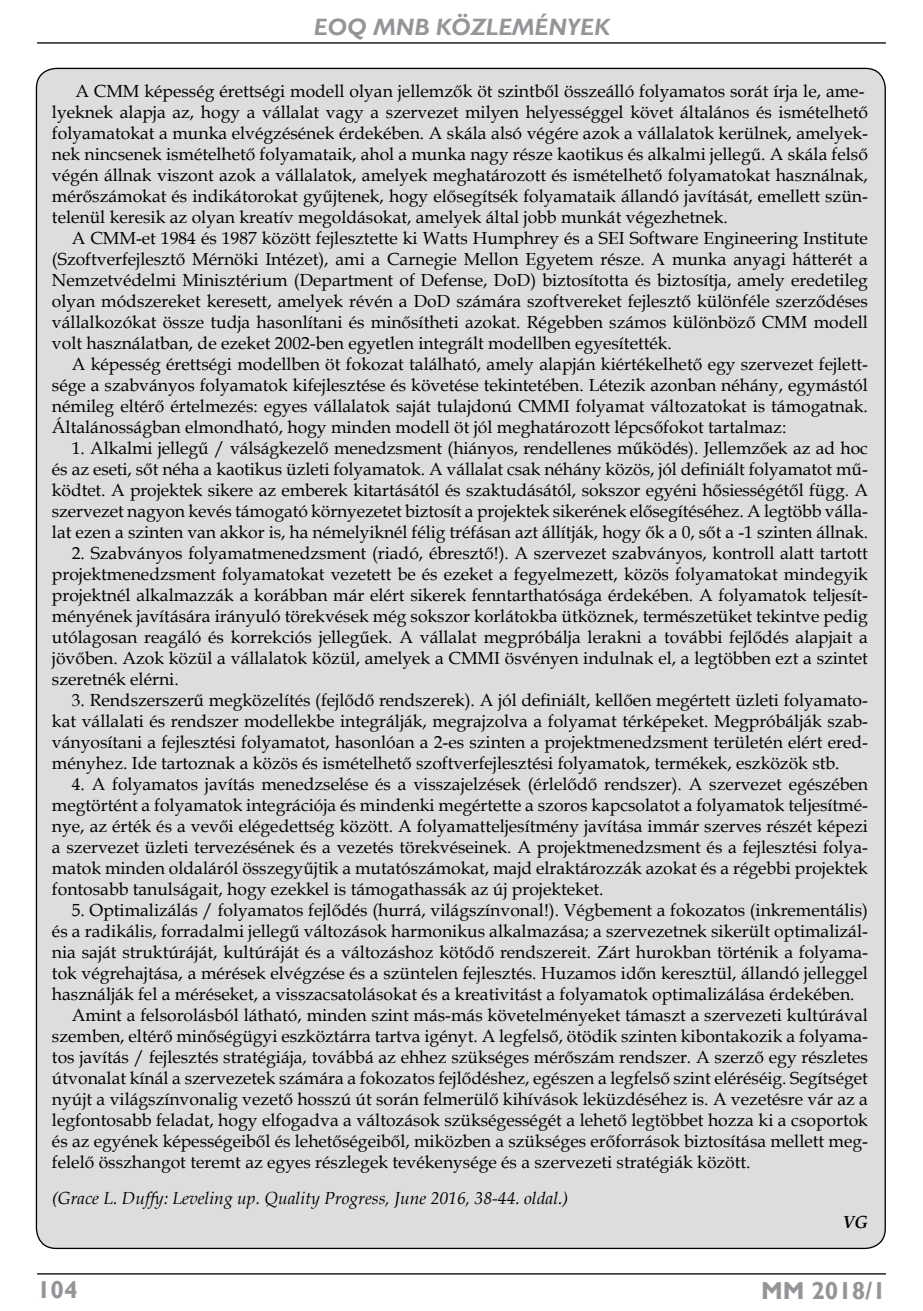
<style>
.page{position:relative;width:923px;height:1311px;background:#fff}
.page>*{position:absolute;margin:0;border:0;box-sizing:border-box;transform-origin:0 0}
.t1{font:700 24.5px "Gill Sans";color:#939598}
.t2{font:italic 700 23.62px "Gill Sans";color:#939598}
.t3{font:17.5px/21px "Book Antiqua";color:#000;text-align:justify}
.t4{font:italic 17.5px "Book Antiqua";color:#000}
.t5{font:italic 700 17.5px "Book Antiqua";color:#000}
</style>
<div class="page">
<hr style="left:37px;top:42px;width:848px;height:2px;background:#000">
<hr style="left:37px;top:1272px;width:848px;height:2px;background:#000">
<div style="left:36px;top:68px;width:849px;height:1180px;background:#dcddde;border-radius:20px"></div>
<h2 class="t2" style="left:314px;top:13px;width:297px">EOQ MNB KÖZLEMÉNYEK</h2>
<p class="t3" style="left:52px;top:80px;width:817px;text-align:left;text-indent:23px">A CMM képesség érettségi modell olyan jellemzők öt szintből összeálló folyamatos sorát írja le, ame&shy;lyeknek alapja az, hogy a vállalat vagy a szervezet milyen helyességgel követ általános és ismételhető folyamatokat a munka elvégzésének érdekében. A skála alsó végére azok a vállalatok kerülnek, amelyek&shy;nek nincsenek ismételhető folyamataik, ahol a munka nagy része kaotikus és alkalmi jellegű. A skála felső végén állnak viszont azok a vállalatok, amelyek meghatározott és ismételhető folyamatokat használnak, mérőszámokat és indikátorokat gyűjtenek, hogy elősegítsék folyamataik állandó javítását, emellett szün&shy;telenül keresik az olyan kreatív megoldásokat, amelyek által jobb munkát végezhetnek.</p>
<p class="t3" style="left:52px;top:227px;width:817px;text-indent:20px">A CMM-et 1984 és 1987 között fejlesztette ki Watts Humphrey és a SEI Software Engineering Institute (Szoftverfejlesztő Mérnöki Intézet), ami a Carnegie Mellon Egyetem része. A munka anyagi hátterét a Nemzetvédelmi Minisztérium (Department of Defense, DoD) biztosította és biztosítja, amely eredetileg olyan módszereket keresett, amelyek révén a DoD számára szoftvereket fejlesztő különféle szerződéses vállalkozókat össze tudja hasonlítani és minősítheti azokat. Régebben számos különböző CMM modell volt használatban, de ezeket 2002-ben egyetlen integrált modellben egyesítették.</p>
<p class="t3" style="left:52px;top:353px;width:817px;text-indent:20px">A képesség érettségi modellben öt fokozat található, amely alapján kiértékelhető egy szervezet fejlett&shy;sége a szabványos folyamatok kifejlesztése és követése tekintetében. Létezik azonban néhány, egymástól némileg eltérő értelmezés: egyes vállalatok saját tulajdonú CMMI folyamat változatokat is támogatnak.<br>Általánosságban elmondható, hogy minden modell öt jól meghatározott lépcsőfokot tartalmaz:</p>
<p class="t3" style="left:52px;top:437px;width:817px;text-indent:20px">1. Alkalmi jellegű / válságkezelő menedzsment (hiányos, rendellenes működés). Jellemzőek az ad hoc és az eseti, sőt néha a kaotikus üzleti folyamatok. A vállalat csak néhány közös, jól definiált folyamatot mű&shy;ködtet. A projektek sikere az emberek kitartásától és szaktudásától, sokszor egyéni hősiességétől függ. A szervezet nagyon kevés támogató környezetet biztosít a projektek sikerének elősegítéséhez. A legtöbb válla&shy;lat ezen a szinten van akkor is, ha némelyiknél félig tréfásan azt állítják, hogy ők a 0, sőt a -1 szinten állnak.</p>
<p class="t3" style="left:52px;top:542px;width:817px;text-indent:20px">2. Szabványos folyamatmenedzsment (riadó, ébresztő!). A szervezet szabványos, kontroll alatt tartott projektmenedzsment folyamatokat vezetett be és ezeket a fegyelmezett, közös folyamatokat mindegyik projektnél alkalmazzák a korábban már elért sikerek fenntarthatósága érdekében. A folyamatok teljesít&shy;ményének javítására irányuló törekvések még sokszor korlátokba ütköznek, természetüket tekintve pedig utólagosan reagáló és korrekciós jellegűek. A vállalat megpróbálja lerakni a további fejlődés alapjait a jövőben. Azok közül a vállalatok közül, amelyek a CMMI ösvényen indulnak el, a legtöbben ezt a szintet szeretnék elérni.</p>
<p class="t3" style="left:52px;top:689px;width:817px;text-indent:20px">3. Rendszerszerű megközelítés (fejlődő rendszerek). A jól definiált, kellően megértett üzleti folyamato&shy;kat vállalati és rendszer modellekbe integrálják, megrajzolva a folyamat térképeket. Megpróbálják szab&shy;ványosítani a fejlesztési folyamatot, hasonlóan a 2-es szinten a projektmenedzsment területén elért ered&shy;ményhez. Ide tartoznak a közös és ismételhető szoftverfejlesztési folyamatok, termékek, eszközök stb.</p>
<p class="t3" style="left:52px;top:773px;width:817px;text-indent:20px">4. A folyamatos javítás menedzselése és a visszajelzések (érlelődő rendszer). A szervezet egészében megtörtént a folyamatok integrációja és mindenki megértette a szoros kapcsolatot a folyamatok teljesítmé&shy;nye, az érték és a vevői elégedettség között. A folyamatteljesítmény javítása immár szerves részét képezi a szervezet üzleti tervezésének és a vezetés törekvéseinek. A projektmenedzsment és a fejlesztési folya&shy;matok minden oldaláról összegyűjtik a mutatószámokat, majd elraktározzák azokat és a régebbi projektek fontosabb tanulságait, hogy ezekkel is támogathassák az új projekteket.</p>
<p class="t3" style="left:72px;top:899px;width:797px">5. Optimalizálás / folyamatos fejlődés (hurrá, világszínvonal!). Végbement a fokozatos (inkrementális)</p>
<p class="t3" style="left:52px;top:920px;width:817px">és a radikális, forradalmi jellegű változások harmonikus alkalmazása; a szervezetnek sikerült optimalizál-</p>
<p class="t3" style="left:52px;top:941px;width:817px">nia saját struktúráját, kultúráját és a változáshoz kötődő rendszereit. Zárt hurokban történik a folyama-</p>
<p class="t3" style="left:52px;top:962px;width:817px">tok végrehajtása, a mérések elvégzése és a szüntelen fejlesztés. Huzamos időn keresztül, állandó jelleggel</p>
<p class="t3" style="left:52px;top:983px;width:804px">használják fel a méréseket, a visszacsatolásokat és a kreativitást a folyamatok optimalizálása érdekében.</p>
<p class="t3" style="left:72px;top:1004px;width:797px">Amint a felsorolásból látható, minden szint más-más követelményeket támaszt a szervezeti kultúrával</p>
<p class="t3" style="left:52px;top:1025px;width:817px">szemben, eltérő minőségügyi eszköztárra tartva igényt. A legfelső, ötödik szinten kibontakozik a folyama-</p>
<p class="t3" style="left:52px;top:1046px;width:817px">tos javítás / fejlesztés stratégiája, továbbá az ehhez szükséges mérőszám rendszer. A szerző egy részletes</p>
<p class="t3" style="left:52px;top:1067px;width:817px">útvonalat kínál a szervezetek számára a fokozatos fejlődéshez, egészen a legfelső szint eléréséig. Segítséget</p>
<p class="t3" style="left:52px;top:1088px;width:817px">nyújt a világszínvonalig vezető hosszú út során felmerülő kihívások leküzdéséhez is. A vezetésre vár az a</p>
<p class="t3" style="left:52px;top:1109px;width:817px">legfontosabb feladat, hogy elfogadva a változások szükségességét a lehető legtöbbet hozza ki a csoportok</p>
<p class="t3" style="left:52px;top:1130px;width:817px">és az egyének képességeiből és lehetőségeiből, miközben a szükséges erőforrások biztosítása mellett meg-</p>
<p class="t3" style="left:52px;top:1151px;width:700px">felelő összhangot teremt az egyes részlegek tevékenysége és a szervezeti stratégiák között.</p>
<p class="t4" style="left:52px;top:1185px;width:518px">(Grace L. Duffy: Leveling up. Quality Progress, June 2016, 38-44. oldal.)</p>
<p class="t5" style="left:842px;top:1209px;width:27px">VG</p>
<h1 class="t1" style="left:37px;top:1274px;width:42px">104</h1>
<h1 class="t1" style="left:761px;top:1275px;width:126px">MM 2018/1</h1>
</div>
